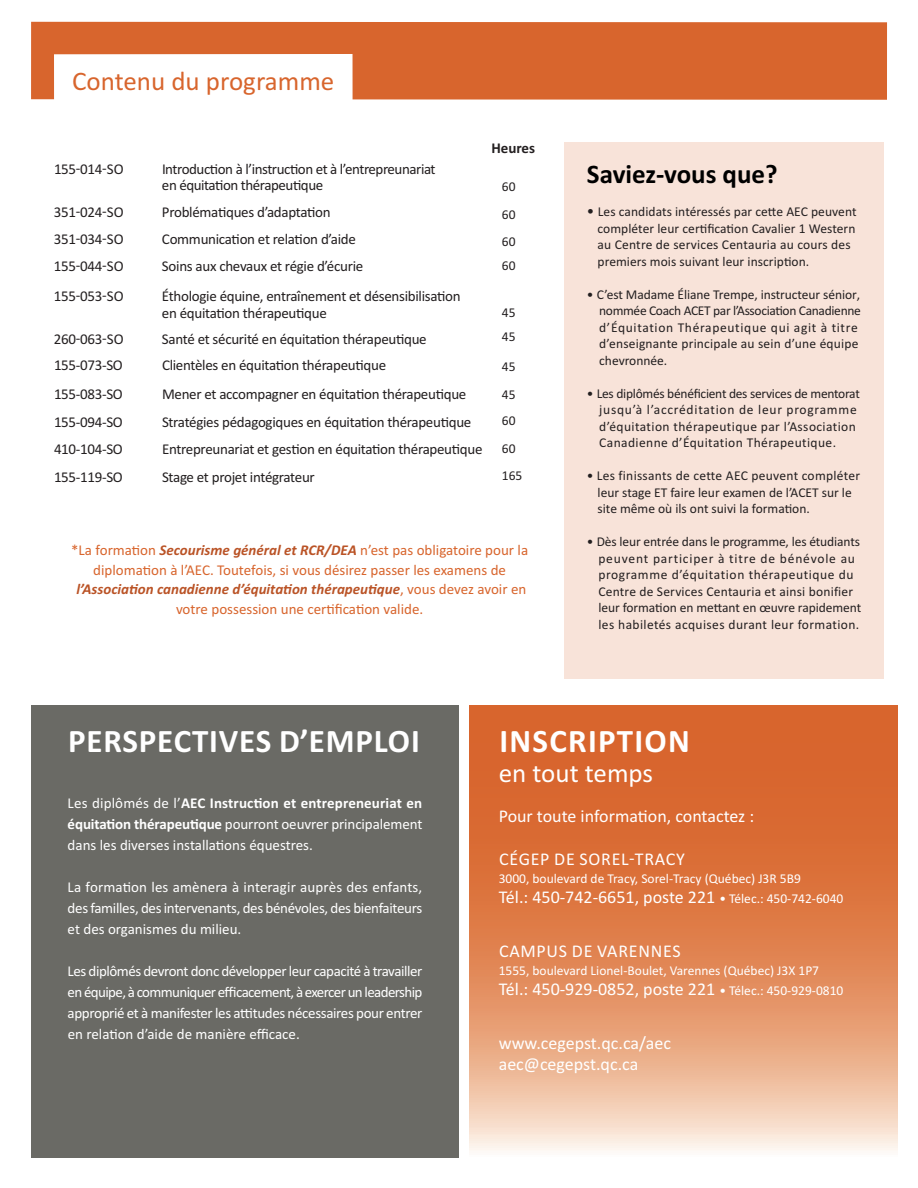
<style>
.page{position:relative;width:918px;height:1188px;background:#fff}
.page>*{position:absolute;margin:0;border:0;box-sizing:border-box;transform-origin:0 0}
.t1{font:700 33px "Calibri";letter-spacing:.025em;color:#fff}
.t2{font:27px "Calibri";color:#d8652d}
.t3{font:700 27px "Calibri";color:#000}
.t4{font:27px "Calibri";color:#fff}
.t5{font:18px/21.6px "Calibri";color:#fff}
.t6{font:18px "Calibri";letter-spacing:.04em;color:#fff}
.t7{font:15px/16.2px "Calibri";letter-spacing:-.02em;color:#231f20}
.t8{font:15px/21px "Calibri";letter-spacing:-.02em;color:#fff;text-align:justify}
.t9{font:15px/19.5px "Calibri";color:#d8652d;text-align:center}
.t10{font:700 15px "Calibri";color:#231f20}
.t11{font:13.5px/16.5px "Calibri";letter-spacing:.005em;color:#231f20}
.t12{font:13.5px/16.5px "Calibri";letter-spacing:.03em;color:#231f20}
.t13{font:13.5px "Calibri";color:#fff}
.s1{font-weight:700;font-style:italic;color:#ba5326}
.s2{font-size:15px}
.s3{font-weight:700}
.s4{font-size:13.5px}
</style>
<div class="page">
<div style="left:31px;top:22px;width:856px;height:78px;background:#d8652d"></div>
<div style="left:54px;top:54px;width:299px;height:59px;background:#fff"></div>
<div style="left:565px;top:142px;width:319px;height:537px;background:#f8e3d9"></div>
<div style="left:31px;top:705px;width:428px;height:453px;background:#6a6a65"></div>
<svg style="left:470px;top:705px;width:428px;height:446px;background:#e28b5d"></svg>
<h2 class="t2" style="left:72px;top:65px;width:264px">contenu du programme</h2>
<p class="t7" style="left:54px;top:161px;width:71px">155-014-so</p>
<p class="t7" style="left:162px;top:161px;width:275px">introduction à l’instruction et à l’entrepreunariat en équitation thérapeutique</p>
<p class="t7" style="left:54px;top:204px;width:71px">351-024-so</p>
<p class="t7" style="left:162px;top:204px;width:170px">Problématiques d’adaptation</p>
<p class="t7" style="left:54px;top:231px;width:71px">351-034-so</p>
<p class="t7" style="left:162px;top:231px;width:196px">communication et relation d’aide</p>
<p class="t7" style="left:54px;top:257px;width:71px">155-044-so</p>
<p class="t7" style="left:162px;top:257px;width:203px">soins aux chevaux et régie d’écurie</p>
<p class="t7" style="left:54px;top:288px;width:71px">155-053-so</p>
<p class="t7" style="left:162px;top:288px;width:300px">éthologie équine, entraînement et désensibilisation en équitation thérapeutique</p>
<p class="t7" style="left:54px;top:331px;width:71px">260-063-so</p>
<p class="t7" style="left:162px;top:331px;width:266px">santé et sécurité en équitation thérapeutique</p>
<p class="t7" style="left:54px;top:357px;width:70px">155-073-so</p>
<p class="t7" style="left:162px;top:357px;width:226px">clientèles en équitation thérapeutique</p>
<p class="t7" style="left:54px;top:385px;width:70px">155-083-so</p>
<p class="t7" style="left:162px;top:385px;width:306px">Mener et accompagner en équitation thérapeutique</p>
<p class="t7" style="left:54px;top:413px;width:70px">155-094-so</p>
<p class="t7" style="left:162px;top:413px;width:311px">stratégies pédagogiques en équitation thérapeutique</p>
<p class="t7" style="left:54px;top:441px;width:70px">410-104-so</p>
<p class="t7" style="left:162px;top:441px;width:322px">entrepreunariat et gestion en équitation thérapeutique</p>
<p class="t7" style="left:54px;top:469px;width:70px">155-119-so</p>
<p class="t7" style="left:162px;top:469px;width:154px">stage et projet intégrateur</p>
<p class="t10" style="left:491px;top:139px;width:45px">heures</p>
<p class="t11" style="left:502px;top:172px;width:15px;line-height:28.5px">60<br>60</p>
<p class="t11" style="left:502px;top:230px;width:15px;line-height:24px">60<br>60</p>
<p class="t11" style="left:502px;top:300px;width:15px;line-height:24px">45<br>45</p>
<p class="t11" style="left:502px;top:352px;width:15px;line-height:28.5px">45<br>45</p>
<p class="t11" style="left:502px;top:406px;width:15px;line-height:28.5px">60<br>60</p>
<p class="t11" style="left:502px;top:468px;width:22px">165</p>
<p class="t9" style="left:71px;top:540px;width:459px">*la formation <span class="s1">Secourisme général et RCR/DEA</span> n’est pas obligatoire pour la diplomation à l’aec. toutefois, si vous désirez passer les examens de <span class="s1">l’Association canadienne d’équitation thérapeutique</span>, vous devez avoir en votre possession une certification valide.</p>
<h2 class="t3" style="left:587px;top:158px;width:192px">saviez-vous que?</h2>
<p class="t11" style="left:598px;top:203px;width:261px;text-indent:-11px"><span class="s2">•</span> les candidats intéressés par cette aec peuvent compléter leur certification cavalier 1 Western au centre de services centauria au cours des premiers mois suivant leur inscription.</p>
<p class="t11" style="left:599px;top:286px;width:263px;text-indent:-12px">• c’est Madame éliane trempe, instructeur sénior, nommée coach acet par l’association canadienne d’équitation thérapeutique qui agit à titre d’enseignante principale au sein d’une équipe chevronnée.</p>
<p class="t12" style="left:599px;top:385px;width:262px;text-indent:-12px">• les diplômés bénéficient des services de mentorat jusqu’à l’accréditation de leur programme d’équitation thérapeutique par l’association canadienne d’équitation thérapeutique.</p>
<p class="t11" style="left:598px;top:467px;width:264px;text-indent:-11px">• les finissants de cette aec peuvent compléter leur stage et faire leur examen de l’acet sur le site même où ils ont suivi la formation.</p>
<p class="t11" style="left:598px;top:533px;width:264px;text-indent:-11px">• dès leur entrée dans le programme, les étudiants peuvent participer à titre de bénévole au programme d’équitation thérapeutique du centre de services centauria et ainsi bonifier leur formation en mettant en œuvre rapidement les habiletés acquises durant leur formation.</p>
<h1 class="t1" style="left:68px;top:721px;width:353px">perspectives d’emploi</h1>
<p class="t8" style="left:68px;top:792px;width:356px">les diplômés de l’<span class="s3">aec instruction et entrepreneuriat en équitation thérapeutique</span> pourront oeuvrer principalement dans les diverses installations équestres.</p>
<p class="t8" style="left:68px;top:876px;width:356px">la formation les amènera à interagir auprès des enfants, des familles, des intervenants, des bénévoles, des bienfaiteurs et des organismes du milieu.</p>
<p class="t8" style="left:68px;top:960px;width:356px">les diplômés devront donc développer leur capacité à travailler en équipe, à communiquer efficacement, à exercer un leadership approprié et à manifester les attitudes nécessaires pour entrer en relation d’aide de manière efficace.</p>
<h1 class="t1" style="left:499px;top:721px;width:192px">inscription</h1>
<h2 class="t4" style="left:499px;top:757px;width:156px">en tout temps</h2>
<h3 class="t5" style="left:499px;top:805px;width:257px">Pour toute information, contactez :</h3>
<h3 class="t6" style="left:499px;top:848px;width:187px">cégeP de sorel-tracy</h3>
<p class="t13" style="left:499px;top:871px;width:304px">3000, boulevard de tracy, sorel-tracy (Québec) J3r 5B9</p>
<h3 class="t5" style="left:499px;top:886px;width:346px">tél.: 450-742-6651, poste 221 <span class="s4">• télec.: 450-742-6040</span></h3>
<h3 class="t6" style="left:499px;top:940px;width:183px">caMPus de Varennes</h3>
<p class="t13" style="left:499px;top:962px;width:322px">1555, boulevard lionel-Boulet, Varennes (Québec) J3X 1P7</p>
<h3 class="t5" style="left:499px;top:978px;width:346px">tél.: 450-929-0852, poste 221 <span class="s4">• télec.: 450-929-0810</span></h3>
<h3 class="t5" style="left:499px;top:1032px;width:174px">www.cegepst.qc.ca/aec aec@cegepst.qc.ca</h3>
</div>
